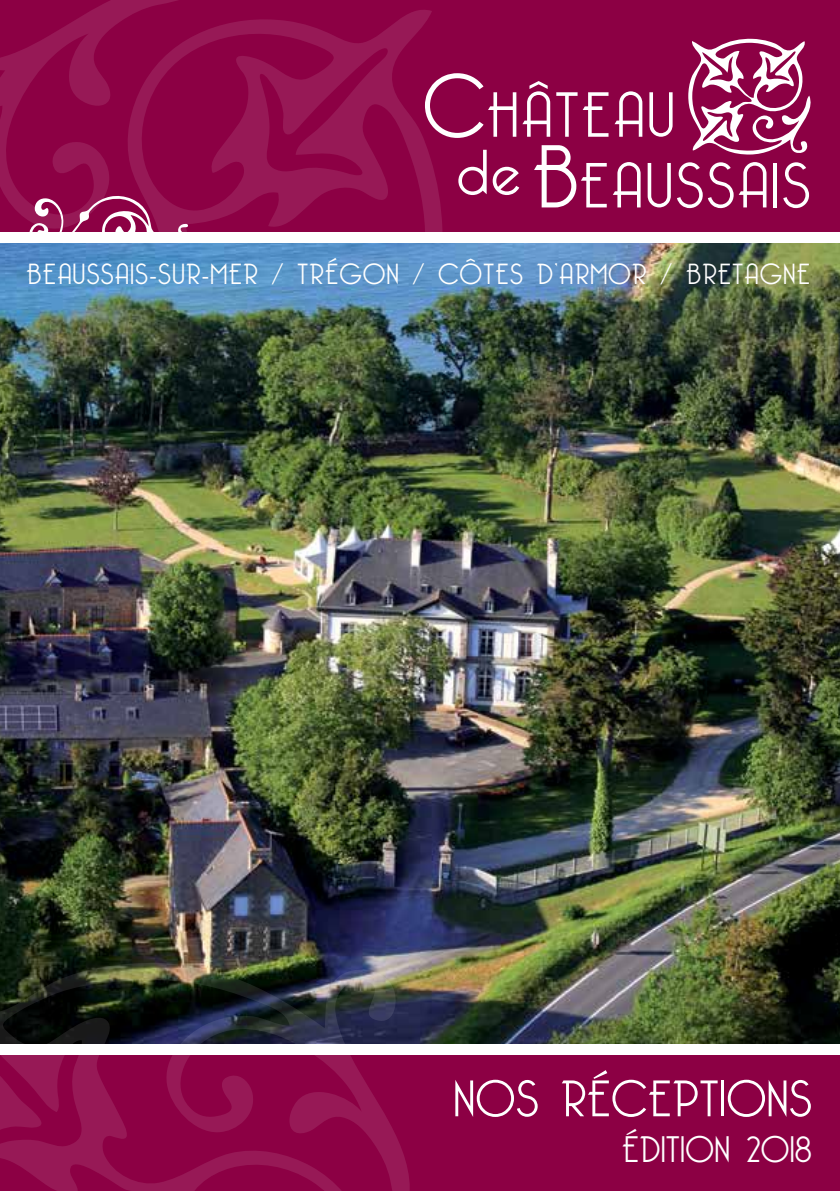
<style>
.page{position:relative;width:840px;height:1191px;background:#fff}
.page>*{position:absolute;margin:0;border:0;box-sizing:border-box;transform-origin:0 0}
.t1{font:300 62.2px/70.6px "Bellerose";letter-spacing:.05em;color:#fff}
.t2{font:300 50px "Bellerose";letter-spacing:.025em;color:#fff}
.t3{font:300 36px "Bellerose";letter-spacing:.025em;color:#fff}
.t4{font:300 28.4px "Bellerose";letter-spacing:.05em;color:#fff}
.s1{font-size:87px}
</style>
<div class="page">
<div style="left:0;top:0;width:839px;height:238px;background:#8c0044"></div>
<svg style="left:0;top:0;width:443px;height:232px"></svg>
<svg style="left:688px;top:38px;width:123px;height:117px"></svg>
<svg style="left:29px;top:195px;width:172px;height:37px"></svg>
<img style="left:0;top:243px;width:839px;height:801px">
<div style="left:0;top:232px;width:839px;height:10px;background:#fff"></div>
<div style="left:0;top:1052px;width:839px;height:139px;background:#8c0044"></div>
<svg style="left:0;top:962px;width:411px;height:229px"></svg>
<div style="left:0;top:1044px;width:839px;height:11px;background:#fff"></div>
<h1 class="t1" style="left:457px;top:82px;width:354px;text-indent:-34px"><span class="s1">C</span>HÂTEAU<br>de <span class="s1">B</span>EAUSSAIS</h1>
<p class="t4" style="left:27px;top:258px;width:784px">BEAUSSAIS-SUR-MER / TRÉGON / CÔTES D’ARMOR / BRETAGNE</p>
<h2 class="t2" style="left:453px;top:1070px;width:359px">NOS RÉCEPTIONS</h2>
<p class="t3" style="left:622px;top:1129px;width:191px">ÉDITION 2018</p>
</div>
